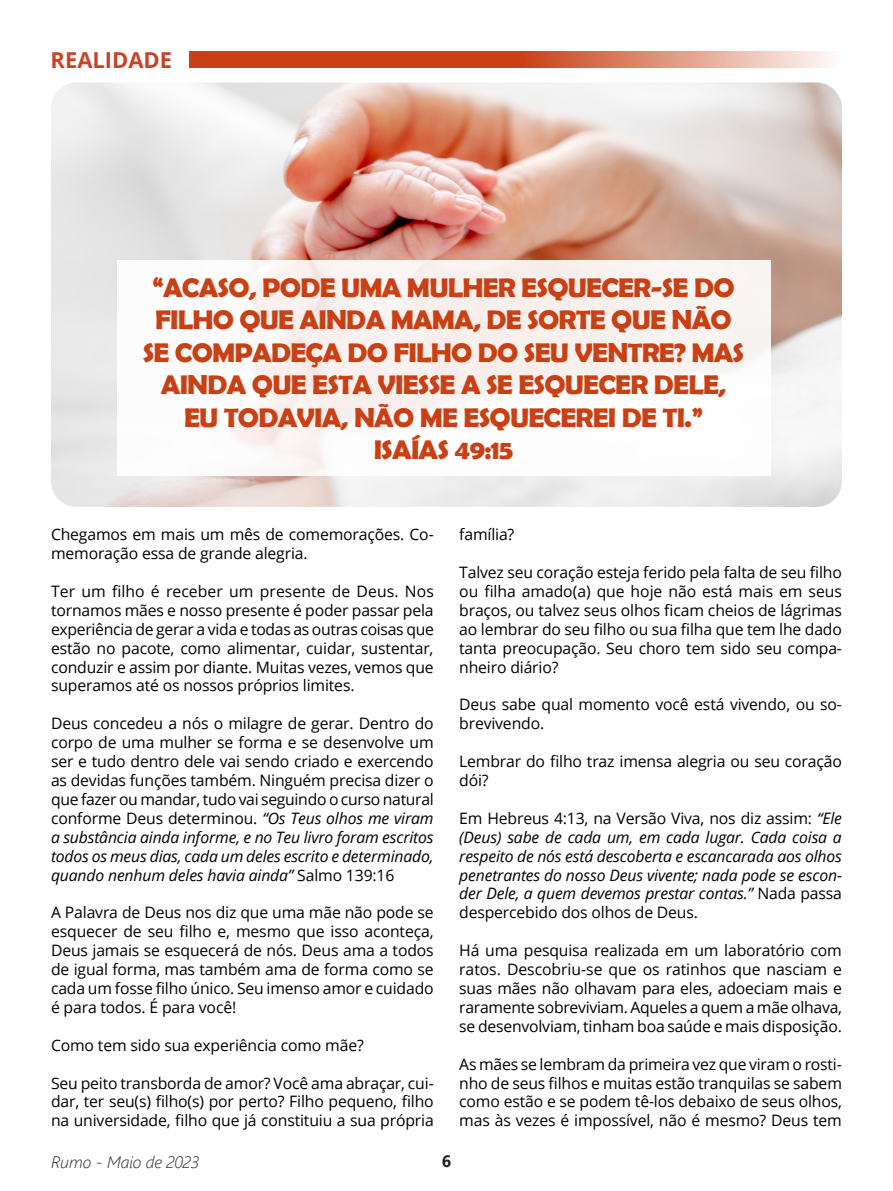
<style>
.page{position:relative;width:893px;height:1191px;background:#fff}
.page>*{position:absolute;margin:0;border:0;box-sizing:border-box;transform-origin:0 0}
._2016_texto{font:700 27px/32.4px "Berlin Sans FB Demi";letter-spacing:-.03em;color:#c94014;text-align:center;scale:1.05 1}
._2016_texto-2{font:700 21.9px "Open Sans";color:#c94327}
.t1{font:italic 300 16.5px "Segoe UI";color:#231f20}
.t2{font:700 16.5px "Segoe UI";color:#231f20}
._2016_texto-3{font:15.75px/18.9px "Open Sans";letter-spacing:-.01em;color:#000;text-align:justify}
._2016_texto-4{font:italic 15.75px/18.9px "Open Sans";letter-spacing:-.01em;color:#000;text-align:justify}
.s1{font-style:italic}
.s2{font-style:normal}
</style>
<div class="page">
<svg style="left:190px;top:51px;width:641px;height:17px;background:#d56c4a"></svg>
<img style="left:51px;top:82px;width:791px;height:425px">
<div style="left:117px;top:260px;width:653px;height:216px;background:#fbf6f5"></div>
<p class="_2016_texto-2" style="left:51px;top:44px;width:123px">REALIDADE</p>
<p class="_2016_texto" style="left:143px;top:271px;width:575px">“ACASO, PODE UMA MULHER ESQUECER-SE DO FILHO QUE AINDA MAMA, DE SORTE QUE NÃO SE COMPADEÇA DO FILHO DO SEU VENTRE? MAS AINDA QUE ESTA VIESSE A SE ESQUECER DELE,</p>
<p class="_2016_texto" style="left:184px;top:400px;width:496px">EU TODAVIA, NÃO ME ESQUECEREI DE TI.”</p>
<p class="_2016_texto" style="left:374px;top:433px;width:134px">ISAÍAS 49:15</p>
<p class="_2016_texto-3" style="left:51px;top:524px;width:384px">Chegamos em mais um mês de comemorações. Co&shy;memoração essa de grande alegria.</p>
<p class="_2016_texto-3" style="left:51px;top:581px;width:384px">Ter um filho é receber um presente de Deus. Nos tornamos mães e nosso presente é poder passar pela experiência de gerar a vida e todas as outras coisas que estão no pacote, como alimentar, cuidar, sustentar, conduzir e assim por diante. Muitas vezes, vemos que superamos até os nossos próprios limites.</p>
<p class="_2016_texto-3" style="left:51px;top:713px;width:384px">Deus concedeu a nós o milagre de gerar. Dentro do corpo de uma mulher se forma e se desenvolve um ser e tudo dentro dele vai sendo criado e exercendo as devidas funções também. Ninguém precisa dizer o que fazer ou mandar, tudo vai seguindo o curso natural conforme Deus determinou. <span class="s1">“Os Teus olhos me viram a substância ainda informe, e no Teu livro foram escritos todos os meus dias, cada um deles escrito e determinado, quando nenhum deles havia ainda”</span> Salmo 139:16</p>
<p class="_2016_texto-3" style="left:51px;top:902px;width:384px">A Palavra de Deus nos diz que uma mãe não pode se esquecer de seu filho e, mesmo que isso aconteça, Deus jamais se esquecerá de nós. Deus ama a todos de igual forma, mas também ama de forma como se cada um fosse filho único. Seu imenso amor e cuidado é para todos. É para você!</p>
<p class="_2016_texto-3" style="left:51px;top:1035px;width:314px">Como tem sido sua experiência como mãe?</p>
<p class="_2016_texto-3" style="left:51px;top:1073px;width:384px">Seu peito transborda de amor? Você ama abraçar, cui&shy;dar, ter seu(s) filho(s) por perto? Filho pequeno, filho na universidade, filho que já constituiu a sua própria</p>
<p class="_2016_texto-3" style="left:459px;top:524px;width:57px">família?</p>
<p class="_2016_texto-3" style="left:459px;top:562px;width:384px">Talvez seu coração esteja ferido pela falta de seu filho ou filha amado(a) que hoje não está mais em seus braços, ou talvez seus olhos ficam cheios de lágrimas ao lembrar do seu filho ou sua filha que tem lhe dado tanta preocupação. Seu choro tem sido seu compa&shy;nheiro diário?</p>
<p class="_2016_texto-3" style="left:459px;top:695px;width:384px">Deus sabe qual momento você está vivendo, ou so&shy;brevivendo.</p>
<p class="_2016_texto-3" style="left:459px;top:751px;width:384px">Lembrar do filho traz imensa alegria ou seu coração dói?</p>
<p class="_2016_texto-4" style="left:459px;top:808px;width:384px"><span class="s2">Em Hebreus 4:13, na Versão Viva, nos diz assim:</span> “Ele (Deus) sabe de cada um, em cada lugar. Cada coisa a respeito de nós está descoberta e escancarada aos olhos penetrantes do nosso Deus vivente; nada pode se escon&shy;der Dele, a quem devemos prestar contas.” <span class="s2">Nada passa despercebido dos olhos de Deus.</span></p>
<p class="_2016_texto-3" style="left:459px;top:940px;width:384px">Há uma pesquisa realizada em um laboratório com ratos. Descobriu-se que os ratinhos que nasciam e suas mães não olhavam para eles, adoeciam mais e raramente sobreviviam. Aqueles a quem a mãe olhava, se desenvolviam, tinham boa saúde e mais disposição.</p>
<p class="_2016_texto-3" style="left:459px;top:1054px;width:384px">As mães se lembram da primeira vez que viram o rosti&shy;nho de seus filhos e muitas estão tranquilas se sabem como estão e se podem tê-los debaixo de seus olhos, mas às vezes é impossível, não é mesmo? Deus tem</p>
<p class="t1" style="left:51px;top:1146px;width:150px">Rumo - Maio de 2023</p>
<p class="t2" style="left:442px;top:1145px;width:11px">6</p>
</div>
